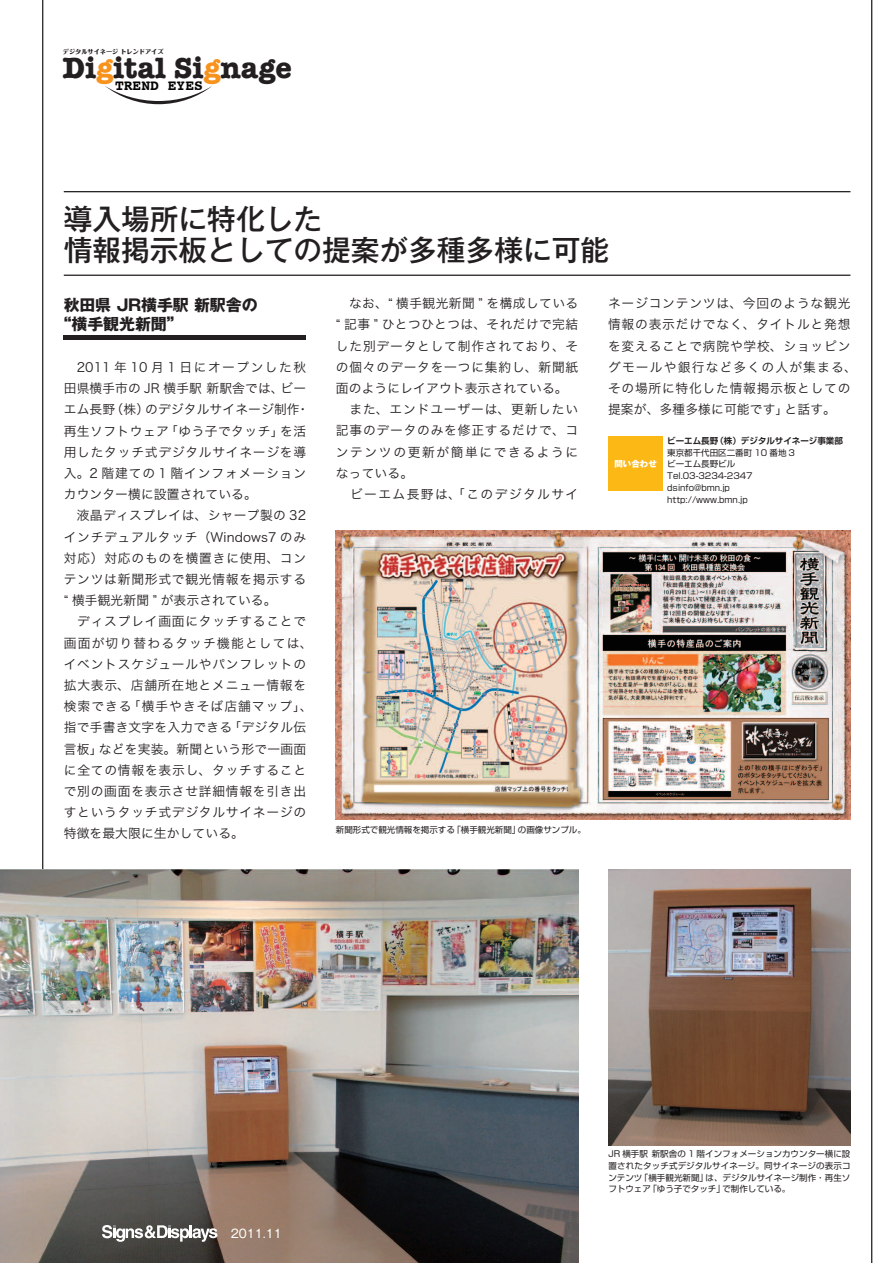
<style>
.page{position:relative;width:893px;height:1263px;background:#fff}
.page>*{position:absolute;margin:0;border:0;box-sizing:border-box;transform-origin:0 0}
.t1{font:700 30.3px "American Typewriter";color:#231f20}
.t2{font:500 28.65px/30.8px "Gothic MB101 Pro";color:#231f20}
.t3{font:700 15.9px/19.2px "Gothic MB101 Pro";letter-spacing:-.005em;color:#231f20}
.t4{font:700 14.7px "Courier";color:#040503}
.t5{font:12.75px/21.1px "Hira Kaku Pro W3";letter-spacing:.06em;color:#231f20}
.t6{font:11.7px "Gothic MB101 Pro";color:#fff}
.t7{font:8.55px/11.7px "Shin Go Pro";color:#231f20}
.t8{font:700 8.55px "Shin Go Pro De";color:#231f20}
.t9{font:800 8.55px "Gothic MB101 Pro";color:#fff}
.t10{font:800 6.15px "Maru Fo Pro";color:#231f20}
.s1{color:#f7931d}
</style>
<div class="page">
<hr style="left:42px;top:0;width:1px;height:1263px;background:#231f20">
<hr style="left:64px;top:335px;width:242px;height:4px;background:#231f20">
<hr style="left:64px;top:191px;width:786px;height:1px;background:#231f20">
<hr style="left:64px;top:275px;width:786px;height:1px;background:#231f20">
<div style="left:608px;top:437px;width:55px;height:54px;background:#fcb814"></div>
<img style="left:608px;top:870px;width:242px;height:275px">
<hr style="left:871px;top:0;width:1px;height:1263px;background:#231f20">
<img style="left:336px;top:530px;width:514px;height:290px">
<svg style="left:105px;top:86px;width:107px;height:18px"></svg>
<img style="left:0;top:870px;width:578px;height:393px">
<svg style="left:102px;top:1225px;width:115px;height:17px"></svg>
<p class="t10" style="left:63px;top:47px;width:102px">デジタルサイネージ トレンドアイズ</p>
<p class="t4" style="left:115px;top:73px;width:89px">TREND EYES</p>
<h1 class="t1" style="left:63px;top:41px;width:231px">Di<span class="s1">g</span>ital Si<span class="s1">g</span>nage</h1>
<h2 class="t2" style="left:64px;top:200px;width:547px">導入場所に特化した<br>情報掲示板としての提案が多種多様に可能</h2>
<p class="t3" style="left:56px;top:293px;width:203px;text-indent:8px">秋田県 JR横手駅 新駅舎の“横手観光新聞”</p>
<p class="t5" style="left:336px;top:292px;width:244px">　なお、“ 横手観光新聞 ” を構成している“ 記事 ” ひとつひとつは、それだけで完結した別データとして制作されており、その個々のデータを一つに集約し、新聞紙面のようにレイアウト表示されている。　また、エンドユーザーは、更新したい記事のデータのみを修正するだけで、コンテンツの更新が簡単にできるようになっている。<br>　ビーエム長野は、「このデジタルサイ</p>
<p class="t5" style="left:608px;top:292px;width:250px">ネージコンテンツは、今回のような観光情報の表示だけでなく、タイトルと発想を変えることで病院や学校、ショッピングモールや銀行など多くの人が集まる、その場所に特化した情報掲示板としての提案が、多種多様に可能です」と話す。</p>
<p class="t5" style="left:64px;top:356px;width:250px">　2011 年 10 月 1 日にオープンした秋田県横手市の JR 横手駅 新駅舎では、ビーエム長野（株）のデジタルサイネージ制作・再生ソフトウェア「ゆう子でタッチ」を活用したタッチ式デジタルサイネージを導入。2 階建ての 1 階インフォメーションカウンター横に設置されている。<br>　液晶ディスプレイは、シャープ製の 32インチデュアルタッチ（Windows7 のみ対応）対応のものを横置きに使用、コンテンツは新聞形式で観光情報を掲示する“ 横手観光新聞 ” が表示されている。<br>　ディスプレイ画面にタッチすることで画面が切り替わるタッチ機能としては、イベントスケジュールやパンフレットの拡大表示、店舗所在地とメニュー情報を検索できる「横手やきそば店舗マップ」、指で手書き文字を入力できる「デジタル伝言板」などを実装。新聞という形で一画面に全ての情報を表示し、タッチすることで別の画面を表示させ詳細情報を引き出すというタッチ式デジタルサイネージの特徴を最大限に生かしている。</p>
<p class="t8" style="left:667px;top:434px;width:177px">ビーエム長野（株）デジタルサイネージ事業部</p>
<p class="t7" style="left:667px;top:446px;width:129px">東京都千代田区二番町 10 番地 3ビーエム長野ビル<br>Tel.03-3234-2347 dsinfo@bmn.jp http://www.bmn.jp</p>
<p class="t9" style="left:614px;top:456px;width:44px">問い合わせ</p>
<p class="t7" style="left:336px;top:823px;width:252px">新聞形式で観光情報を掲示する「横手観光新聞」の画像サンプル。</p>
<p class="t6" style="left:231px;top:1224px;width:53px">2011.11</p>
<p class="t7" style="left:608px;top:1147px;width:244px;text-align:justify">JR 横手駅 新駅舎の 1 階インフォメーションカウンター横に設置されたタッチ式デジタルサイネージ。同サイネージの表示コンテンツ「横手観光新聞」は、デジタルサイネージ制作・再生ソフトウェア「ゆう子でタッチ」で制作している。</p>
</div>
